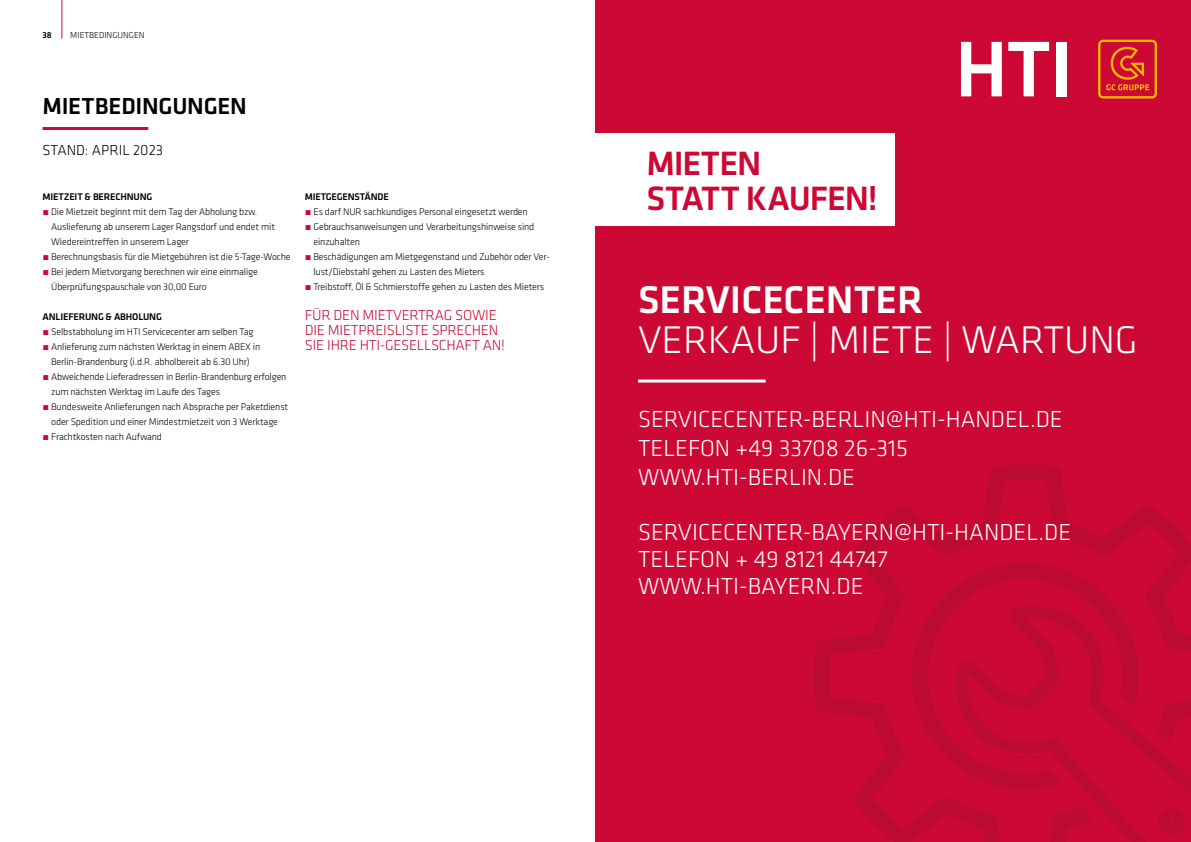
<style>
.page{position:relative;width:1191px;height:842px;background:#fff}
.page>*{position:absolute;margin:0;border:0;box-sizing:border-box;transform-origin:0 0}
.t1{font:300 40px "GC Klavika Fein";color:#fff}
.t2{font:500 40px "GC Klavika Fein";color:#fff}
.t3{font:500 35px/35px "GC Klavika Fein";letter-spacing:-.035em;color:#cc0935}
.t4{font:300 24px/28.8px "GC Klavika Fein";color:#fff}
.t5{font:500 24px "GC Klavika Fein";letter-spacing:-.01em;color:#000}
.t6{font:300 15px/15px "GC Klavika Fein";letter-spacing:-.015em;color:#cc0935}
.t7{font:300 15px "GC Klavika Fein";color:#000}
.t8{font:300 10px/15px "GC Klavika Fein";letter-spacing:-.015em;color:#000}
.t9{font:500 10px "GC Klavika Fein";letter-spacing:-.015em;color:#000}
.t10{font:300 9px "GC Klavika Fein";color:#000}
.t11{font:500 9px "GC Klavika Fein";color:#000}
.s1{color:#cc0935}
</style>
<div class="page">
<hr style="left:61px;top:0;width:1px;height:39px;background:#cc0935">
<div style="left:595px;top:0;width:596px;height:842px;background:#cc0935"></div>
<div style="left:595px;top:133px;width:299px;height:92px;background:#fff"></div>
<svg style="left:961px;top:42px;width:40px;height:54px"></svg>
<svg style="left:1008px;top:42px;width:41px;height:54px"></svg>
<div style="left:1056px;top:42px;width:10px;height:54px;background:#fff"></div>
<svg style="left:1098px;top:40px;width:59px;height:58px"></svg>
<div style="left:1100px;top:42px;width:54px;height:54px;background:#cc0935;border-radius:3px"></div>
<svg style="left:1106px;top:47px;width:43px;height:43px"></svg>
<svg style="left:814px;top:465px;width:377px;height:377px"></svg>
<svg style="left:954px;top:600px;width:237px;height:242px"></svg>
<svg style="left:1156px;top:806px;width:29px;height:29px"></svg>
<svg style="left:911px;top:562px;width:227px;height:228px"></svg>
<hr style="left:43px;top:127px;width:105px;height:3px;background:#cc0935">
<hr style="left:638px;top:380px;width:127px;height:3px;background:#fff">
<p class="t11" style="left:43px;top:29px;width:11px">38</p>
<p class="t10" style="left:70px;top:30px;width:76px">MIETBEDINGUNGEN</p>
<h3 class="t5" style="left:43px;top:90px;width:206px">MIETBEDINGUNGEN</h3>
<h3 class="t7" style="left:43px;top:141px;width:122px">STAND: APRIL 2023</h3>
<p class="t9" style="left:43px;top:189px;width:111px">MIETZEIT &amp; BERECHNUNG</p>
<p class="t8" style="left:51px;top:204px;width:225px;text-indent:-9px"><span class="s1">•</span> Die Mietzeit beginnt mit dem Tag der Abholung bzw.<br>Auslieferung ab unserem Lager Rangsdorf und endet mit<br>Wiedereintreffen in unserem Lager</p>
<p class="t8" style="left:43px;top:249px;width:250px"><span class="s1">•</span> Berechnungsbasis für die Mietgebühren ist die 5-Tage-Woche</p>
<p class="t8" style="left:51px;top:264px;width:208px;text-indent:-9px"><span class="s1">•</span> Bei jedem Mietvorgang berechnen wir eine einmalige<br>Überprüfungspauschale von 30,00 Euro</p>
<p class="t9" style="left:43px;top:309px;width:121px">ANLIEFERUNG &amp; ABHOLUNG</p>
<p class="t8" style="left:43px;top:324px;width:213px"><span class="s1">•</span> Selbstabholung im HTI Servicecenter am selben Tag</p>
<p class="t8" style="left:43px;top:339px;width:219px;text-align:center"><span class="s1">•</span> Anlieferung zum nächsten Werktag in einem ABEX in<br>Berlin-Brandenburg (i.d.R. abholbereit ab 6.30 Uhr)</p>
<p class="t8" style="left:51px;top:369px;width:237px;text-indent:-9px"><span class="s1">•</span> Abweichende Lieferadressen in Berlin-Brandenburg erfolgen zum nächsten Werktag im Laufe des Tages</p>
<p class="t8" style="left:43px;top:399px;width:247px;text-align:center"><span class="s1">•</span> Bundesweite Anlieferungen nach Absprache per Paketdienst oder Spedition und einer Mindestmietzeit von 3 Werktage</p>
<p class="t8" style="left:43px;top:429px;width:121px"><span class="s1">•</span> Frachtkosten nach Aufwand</p>
<p class="t9" style="left:305px;top:189px;width:85px">MIETGEGENSTÄNDE</p>
<p class="t8" style="left:305px;top:204px;width:224px"><span class="s1">•</span> Es darf NUR sachkundiges Personal eingesetzt werden</p>
<p class="t8" style="left:313px;top:219px;width:222px;text-indent:-9px"><span class="s1">•</span> Gebrauchsanweisungen und Verarbeitungshinweise sind einzuhalten</p>
<p class="t8" style="left:313px;top:249px;width:238px;text-indent:-9px"><span class="s1">•</span> Beschädigungen am Mietgegenstand und Zubehör oder Ver&shy;lust/Diebstahl gehen zu Lasten des Mieters</p>
<p class="t8" style="left:305px;top:279px;width:241px"><span class="s1">•</span> Treibstoff, Öl &amp; Schmierstoffe gehen zu Lasten des Mieters</p>
<h3 class="t6" style="left:305px;top:307px;width:201px">FÜR DEN MIETVERTRAG SOWIE<br>DIE MIETPREISLISTE SPRECHEN<br>SIE IHRE HTI-GESELLSCHAFT AN!</h3>
<h2 class="t3" style="left:646px;top:145px;width:233px">MIETEN<br>STATT KAUFEN!</h2>
<h1 class="t2" style="left:638px;top:273px;width:287px">SERVICECENTER</h1>
<h1 class="t1" style="left:638px;top:316px;width:501px">VERKAUF | MIETE | WARTUNG</h1>
<h3 class="t4" style="left:638px;top:405px;width:426px">SERVICECENTER-BERLIN@HTI-HANDEL.DE<br>TELEFON +49 33708 26-315<br>WWW.HTI-BERLIN.DE</h3>
<h3 class="t4" style="left:638px;top:518px;width:435px;line-height:27.3px">SERVICECENTER-BAYERN@HTI-HANDEL.DE<br>TELEFON + 49 8121 44747<br>WWW.HTI-BAYERN.DE</h3>
</div>
